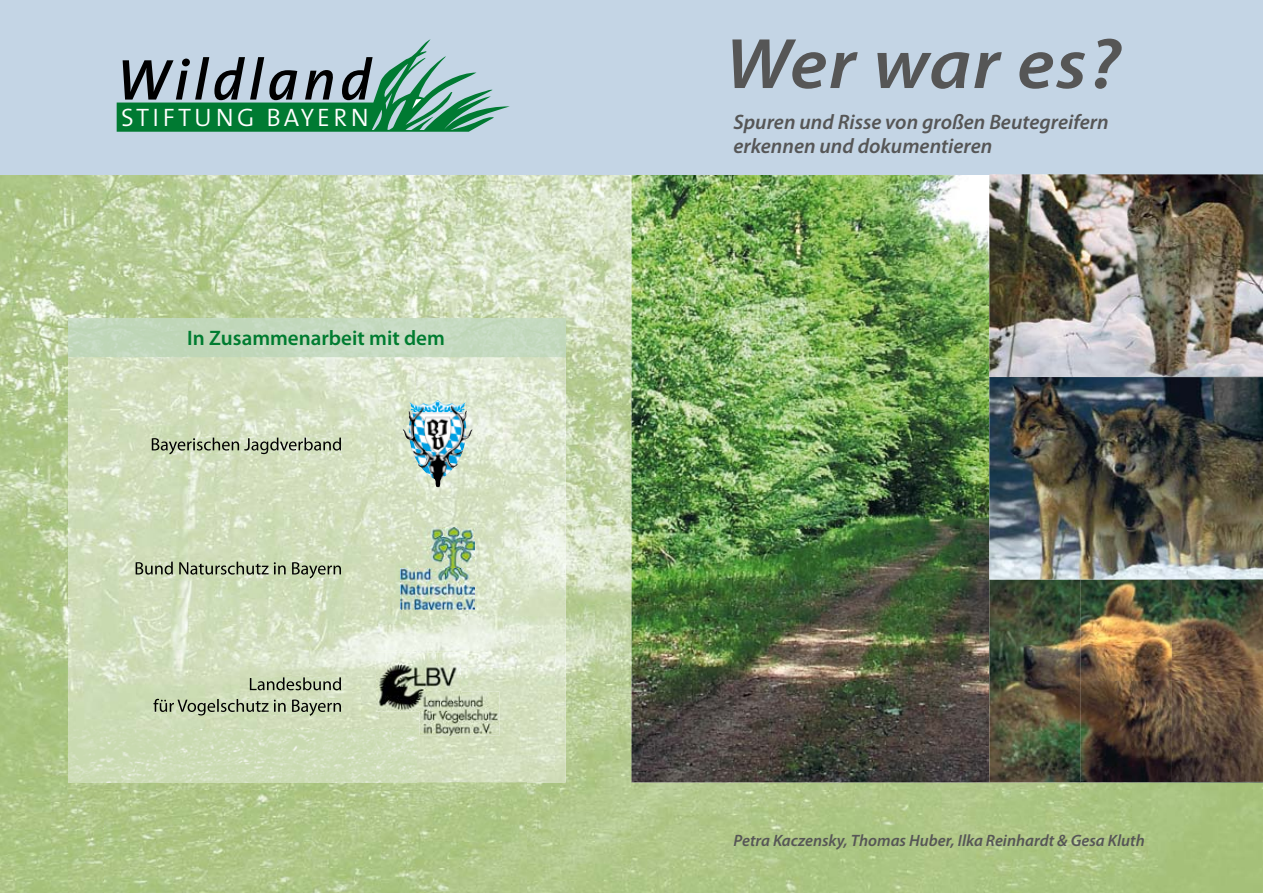
<style>
.page{position:relative;width:1263px;height:893px;background:#fff}
.page>*{position:absolute;margin:0;border:0;box-sizing:border-box;transform-origin:0 0}
.t1{font:italic 600 72px "Myriad Pro";letter-spacing:.02em;color:#565656;scale:1.08 1}
.t2{font:italic 600 58.2px "The Sans";letter-spacing:.075em;color:#000}
.t3{font:300 25.35px "The Sans";letter-spacing:.125em;color:#fff}
.t4{font:italic 600 21px/24px "Myriad Pro";color:#565656}
.t5{font:600 21px "Myriad Pro";color:#007c30}
.t6{font:italic 600 16.5px "Myriad Pro";color:#565656}
</style>
<div class="page">
<img style="left:0;top:174px;width:631px;height:154px">
<img style="left:0;top:328px;width:104px;height:565px">
<img style="left:527px;top:328px;width:104px;height:565px">
<img style="left:104px;top:782px;width:423px;height:111px">
<img style="left:631px;top:782px;width:632px;height:111px">
<img style="left:631px;top:174px;width:358px;height:608px">
<img style="left:999px;top:782px;width:264px;height:1px">
<div style="left:632px;top:0;width:631px;height:174px;background:#c4d5e5"></div>
<div style="left:0;top:0;width:645px;height:174px;background:#c4d5e5"></div>
<svg style="left:117px;top:39px;width:393px;height:93px"></svg>
<img style="left:989px;top:174px;width:274px;height:608px">
<img style="left:68px;top:319px;width:498px;height:463px">
<img style="left:152px;top:438px;width:189px;height:16px">
<img style="left:409px;top:400px;width:28px;height:8px">
<img style="left:136px;top:562px;width:205px;height:16px">
<img style="left:400px;top:527px;width:75px;height:82px">
<img style="left:250px;top:677px;width:92px;height:13px">
<img style="left:153px;top:699px;width:188px;height:17px">
<img style="left:419px;top:692px;width:80px;height:44px">
<img style="left:376px;top:653px;width:85px;height:58px">
<img style="left:419px;top:692px;width:42px;height:19px">
<h2 class="t2" style="left:116px;top:31px;width:257px">Wildland</h2>
<p class="t3" style="left:121px;top:97px;width:249px">STIFTUNG BAYERN</p>
<p class="t5" style="left:187px;top:326px;width:259px">In Zusammenarbeit mit dem</p>
<h1 class="t1" style="left:725px;top:25px;width:368px">Wer war es?</h1>
<p class="t4" style="left:733px;top:110px;width:377px">Spuren und Risse von großen Beutegreifern erkennen und dokumentieren</p>
<p class="t6" style="left:733px;top:831px;width:413px">Petra Kaczensky, Thomas Huber, Ilka Reinhardt &amp; Gesa Kluth</p>
</div>
